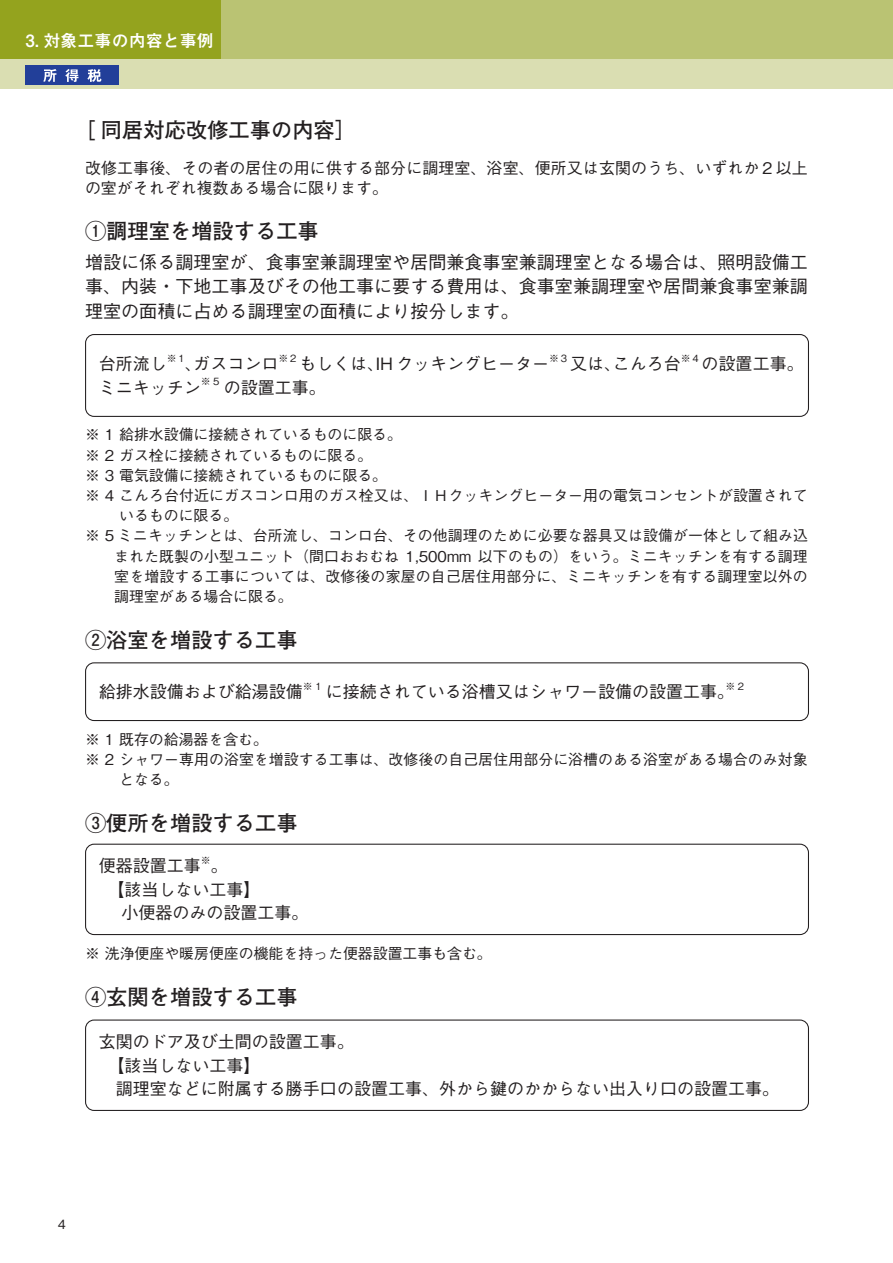
<style>
.page{position:relative;width:893px;height:1263px;background:#fff}
.page>*{position:absolute;margin:0;border:0;box-sizing:border-box;transform-origin:0 0}
.t1{font:500 21.3px "P Futo Go B101 Pr 6 N";color:#231f20}
.t2{font:500 18px/24.5px "Gothic BBB Pro";color:#231f20;text-align:justify}
.t3{font:500 16.95px "Gothic BBB Pro";color:#231f20}
.t4{font:700 16.95px "Mi Go MB1 Std De";color:#fff}
.t5{font:500 15.9px/20.2px "Gothic BBB Pro";letter-spacing:.01em;color:#231f20}
.t6{font:500 14.85px/20.2px "Gothic BBB Pro";letter-spacing:.005em;color:#231f20}
.t7{font:500 12.75px "Gothic BBB Pro";color:#231f20}
.t8{font:500 9.9px "Gothic BBB Pro";color:#231f20}
</style>
<div class="page">
<div style="left:0;top:0;width:893px;height:60px;background:#bac373"></div>
<div style="left:0;top:0;width:221px;height:60px;background:#94a31e"></div>
<div style="left:0;top:60px;width:893px;height:29px;background:#dadeb2"></div>
<div style="left:26px;top:66px;width:93px;height:19px;background:#223f99"></div>
<svg style="left:43px;top:69px;width:13px;height:13px"></svg>
<svg style="left:65px;top:69px;width:13px;height:13px"></svg>
<svg style="left:87px;top:69px;width:14px;height:13px"></svg>
<div style="left:85px;top:334px;width:724px;height:83px;border:1px solid #231f20;border-radius:9px"></div>
<div style="left:85px;top:662px;width:724px;height:59px;border:1px solid #231f20;border-radius:9px"></div>
<div style="left:85px;top:844px;width:724px;height:91px;border:1px solid #231f20;border-radius:9px"></div>
<div style="left:85px;top:1019px;width:724px;height:92px;border:1px solid #231f20;border-radius:9px"></div>
<p class="t4" style="left:26px;top:28px;width:190px">3. 対象工事の内容と事例</p>
<p class="t1" style="left:85px;top:113px;width:273px">［同居対応改修工事の内容］</p>
<p class="t5" style="left:85px;top:155px;width:724px">改修工事後、その者の居住の用に供する部分に調理室、浴室、便所又は玄関のうち、いずれか２以上の室がそれぞれ複数ある場合に限ります。</p>
<p class="t1" style="left:85px;top:214px;width:235px">①調理室を増設する工事</p>
<p class="t2" style="left:85px;top:248px;width:724px">増設に係る調理室が、食事室兼調理室や居間兼食事室兼調理室となる場合は、照明設備工事、内装・下地工事及びその他工事に要する費用は、食事室兼調理室や居間兼食事室兼調理室の面積に占める調理室の面積により按分します。</p>
<p class="t3" style="left:99px;top:350px;width:70px">台所流し</p>
<p class="t8" style="left:167px;top:350px;width:19px">※1</p>
<p class="t3" style="left:185px;top:350px;width:95px">、ガスコンロ</p>
<p class="t8" style="left:278px;top:350px;width:19px">※2</p>
<p class="t3" style="left:299px;top:350px;width:251px">もしくは、IH クッキングヒーター</p>
<p class="t8" style="left:549px;top:350px;width:19px">※3</p>
<p class="t3" style="left:570px;top:350px;width:112px">又は、こんろ台</p>
<p class="t8" style="left:681px;top:350px;width:19px">※4</p>
<p class="t3" style="left:702px;top:350px;width:104px">の設置工事。</p>
<p class="t3" style="left:99px;top:374px;width:104px">ミニキッチン</p>
<p class="t8" style="left:201px;top:374px;width:20px">※ 5</p>
<p class="t3" style="left:224px;top:374px;width:104px">の設置工事。</p>
<p class="t6" style="left:85px;top:423px;width:318px">※ 1 給排水設備に接続されているものに限る。</p>
<p class="t6" style="left:85px;top:443px;width:289px">※ 2 ガス栓に接続されているものに限る。</p>
<p class="t6" style="left:85px;top:463px;width:304px">※ 3 電気設備に接続されているものに限る。</p>
<p class="t6" style="left:119px;top:483px;width:690px;text-indent:-34px">※ 4 こんろ台付近にガスコンロ用のガス栓又は、ＩＨクッキングヒーター用の電気コンセントが設置されているものに限る。</p>
<p class="t6" style="left:114px;top:524px;width:695px;text-align:justify;text-indent:-29px">※ 5 ミニキッチンとは、台所流し、コンロ台、その他調理のために必要な器具又は設備が一体として組み込まれた既製の小型ユニット（間口おおむね 1,500mm 以下のもの）をいう。ミニキッチンを有する調理室を増設する工事については、改修後の家屋の自己居住用部分に、ミニキッチンを有する調理室以外の調理室がある場合に限る。</p>
<p class="t1" style="left:85px;top:623px;width:214px">②浴室を増設する工事</p>
<p class="t3" style="left:99px;top:678px;width:206px">給排水設備および給湯設備</p>
<p class="t8" style="left:303px;top:678px;width:20px">※ 1</p>
<p class="t3" style="left:326px;top:678px;width:410px">に接続されている浴槽又はシャワー設備の設置工事。</p>
<p class="t8" style="left:726px;top:678px;width:20px">※2</p>
<p class="t6" style="left:85px;top:727px;width:184px">※ 1 既存の給湯器を含む。</p>
<p class="t6" style="left:119px;top:747px;width:690px;text-indent:-34px">※ 2 シャワー専用の浴室を増設する工事は、改修後の自己居住用部分に浴槽のある浴室がある場合のみ対象となる。</p>
<p class="t1" style="left:85px;top:806px;width:214px">③便所を増設する工事</p>
<p class="t3" style="left:99px;top:852px;width:104px">便器設置工事</p>
<p class="t8" style="left:201px;top:852px;width:11px">※</p>
<p class="t3" style="left:211px;top:852px;width:19px">。</p>
<p class="t3" style="left:99px;top:876px;width:163px">　【該当しない工事】</p>
<p class="t3" style="left:99px;top:899px;width:211px">　 小便器のみの設置工事。</p>
<p class="t6" style="left:85px;top:942px;width:408px">※ 洗浄便座や暖房便座の機能を持った便器設置工事も含む。</p>
<p class="t1" style="left:85px;top:980px;width:214px">④玄関を増設する工事</p>
<p class="t3" style="left:99px;top:1028px;width:257px">玄関のドア及び土間の設置工事。</p>
<p class="t3" style="left:99px;top:1052px;width:163px">　【該当しない工事】</p>
<p class="t3" style="left:99px;top:1075px;width:682px">　調理室などに附属する勝手口の設置工事、外から鍵のかからない出入り口の設置工事。</p>
<p class="t7" style="left:58px;top:1214px;width:10px">4</p>
</div>
